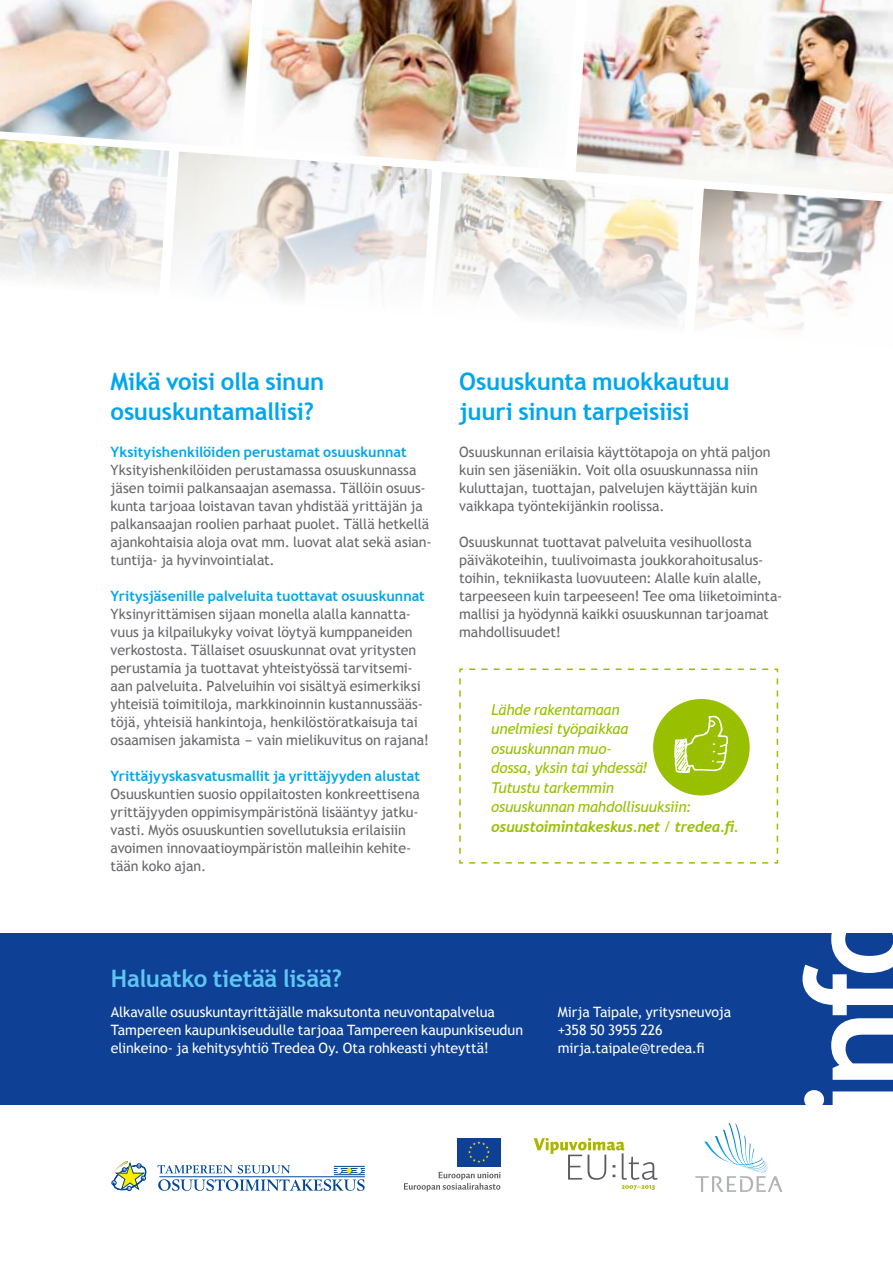
<style>
.page{position:relative;width:893px;height:1263px;background:#fff}
.page>*{position:absolute;margin:0;border:0;box-sizing:border-box;transform-origin:0 0}
.t1{font:700 140.25px "Trebuchet MS";color:#fff;scale:.96 1}
.t2{font:700 24px/30px "Trebuchet MS";letter-spacing:-.01em;color:#00a6eb}
.t3{font:700 24px "Trebuchet MS";letter-spacing:-.015em;color:#5ec6f2}
.t4{font:italic 15px/19.5px "Trebuchet MS";letter-spacing:-.015em;color:#98c000}
.t5{font:italic 700 15px "Trebuchet";letter-spacing:-.02em;color:#98c000}
.t6{font:14.25px/18px "Trebuchet MS";letter-spacing:-.005em;color:#68676c}
.t7{font:14.25px/18px "Trebuchet MS";letter-spacing:-.005em;color:#fff}
.t8{font:700 14.25px "Trebuchet MS";letter-spacing:-.005em;color:#00a6eb}
.s1{font-family:"Trebuchet MS";font-weight:400}
</style>
<div class="page">
<img style="left:615px;top:0;width:278px;height:34px">
<img style="left:6px;top:0;width:246px;height:34px">
<img style="left:271px;top:0;width:264px;height:34px">
<img style="left:0;top:34px;width:893px;height:297px">
<svg style="left:404px;top:1172px;width:96px;height:19px"></svg>
<div style="left:457px;top:1138px;width:43px;height:28px;background:#0e4096"></div>
<svg style="left:468px;top:1141px;width:22px;height:22px"></svg>
<svg style="left:534px;top:1138px;width:124px;height:52px"></svg>
<svg style="left:695px;top:1123px;width:87px;height:69px"></svg>
<div style="left:0;top:934px;width:893px;height:171px;background:#0e4096"></div>
<svg style="left:111px;top:1161px;width:36px;height:30px"></svg>
<svg style="left:158px;top:1179px;width:207px;height:12px"></svg>
<svg style="left:158px;top:1165px;width:74px;height:8px"></svg>
<svg style="left:238px;top:1165px;width:52px;height:8px"></svg>
<hr style="left:159px;top:1176px;width:206px;height:1px;background:#004798">
<hr style="left:334px;top:1166px;width:31px;height:1px;background:#004798">
<hr style="left:334px;top:1168px;width:31px;height:1px;background:#004798">
<hr style="left:334px;top:1170px;width:31px;height:1px;background:#004798">
<hr style="left:334px;top:1172px;width:31px;height:1px;background:#004798">
<hr style="left:334px;top:1174px;width:31px;height:1px;background:#004798">
<svg style="left:337px;top:1168px;width:25px;height:5px"></svg>
<svg style="left:459px;top:668px;width:320px;height:196px"></svg>
<h2 class="t2" style="left:111px;top:366px;width:215px">Mikä voisi olla sinun osuuskuntamallisi?</h2>
<p class="t8" style="left:111px;top:443px;width:298px">Yksityishenkilöiden perustamat osuuskunnat</p>
<p class="t6" style="left:111px;top:461px;width:323px">Yksityishenkilöiden perustamassa osuuskunnassa jäsen toimii palkansaajan asemassa. Tällöin osuus&shy;kunta tarjoaa loistavan tavan yhdistää yrittäjän ja palkansaajan roolien parhaat puolet. Tällä hetkellä ajankohtaisia aloja ovat mm. luovat alat sekä asian&shy;tuntija- ja hyvinvointialat.</p>
<p class="t8" style="left:111px;top:587px;width:316px">Yritysjäsenille palveluita tuottavat osuuskunnat</p>
<p class="t6" style="left:111px;top:605px;width:320px">Yksinyrittämisen sijaan monella alalla kannatta&shy;vuus ja kilpailukyky voivat löytyä kumppaneiden verkostosta. Tällaiset osuuskunnat ovat yritysten perustamia ja tuottavat yhteistyössä tarvitsemi&shy;aan palveluita. Palveluihin voi sisältyä esimerkiksi yhteisiä toimitiloja, markkinoinnin kustannussääs&shy;töjä, yhteisiä hankintoja, henkilöstöratkaisuja tai osaamisen jakamista - vain mielikuvitus on rajana!</p>
<p class="t8" style="left:111px;top:767px;width:311px">Yrittäjyyskasvatusmallit ja yrittäjyyden alustat</p>
<p class="t6" style="left:111px;top:785px;width:311px">Osuuskuntien suosio oppilaitosten konkreettisena yrittäjyyden oppimisympäristönä lisääntyy jatku&shy;vasti. Myös osuuskuntien sovellutuksia erilaisiin avoimen innovaatioympäristön malleihin kehite&shy;tään koko ajan.</p>
<h2 class="t2" style="left:459px;top:366px;width:272px">Osuuskunta muokkautuu juuri sinun tarpeisiisi</h2>
<p class="t6" style="left:459px;top:443px;width:313px">Osuuskunnan erilaisia käyttötapoja on yhtä paljon kuin sen jäseniäkin. Voit olla osuuskunnassa niin kuluttajan, tuottajan, palvelujen käyttäjän kuin vaikkapa työntekijänkin roolissa.</p>
<p class="t6" style="left:459px;top:533px;width:325px">Osuuskunnat tuottavat palveluita vesihuollosta päiväkoteihin, tuulivoimasta joukkorahoitusalus&shy;toihin, tekniikasta luovuuteen: Alalle kuin alalle, tarpeeseen kuin tarpeeseen! Tee oma liiketoiminta&shy;mallisi ja hyödynnä kaikki osuuskunnan tarjoamat mahdollisuudet!</p>
<p class="t4" style="left:491px;top:700px;width:202px">Lähde rakentamaan<br>unelmiesi työpaikkaa osuuskunnan muo-<br>dossa, yksin tai yhdessä!<br>Tutustu tarkemmin osuuskunnan mahdollisuuksiin:</p>
<p class="t5" style="left:491px;top:817px;width:250px">osuustoimintakeskus.net <span class="s1">/</span> tredea.fi<span class="s1">.</span></p>
<h2 class="t3" style="left:111px;top:964px;width:233px">Haluatko tietää lisää?</h2>
<p class="t7" style="left:111px;top:1003px;width:414px">Alkavalle osuuskuntayrittäjälle maksutonta neuvontapalvelua<br>Tampereen kaupunkiseudulle tarjoaa Tampereen kaupunkiseudun elinkeino- ja kehitysyhtiö Tredea Oy. Ota rohkeasti yhteyttä!</p>
<p class="t7" style="left:558px;top:1003px;width:175px">Mirja Taipale, yritysneuvoja +358 50 3955 226 mirja.taipale@tredea.fi</p>
<h1 class="t1" style="left:768px;top:1121px;width:231px;rotate:-90deg">info</h1>
</div>
